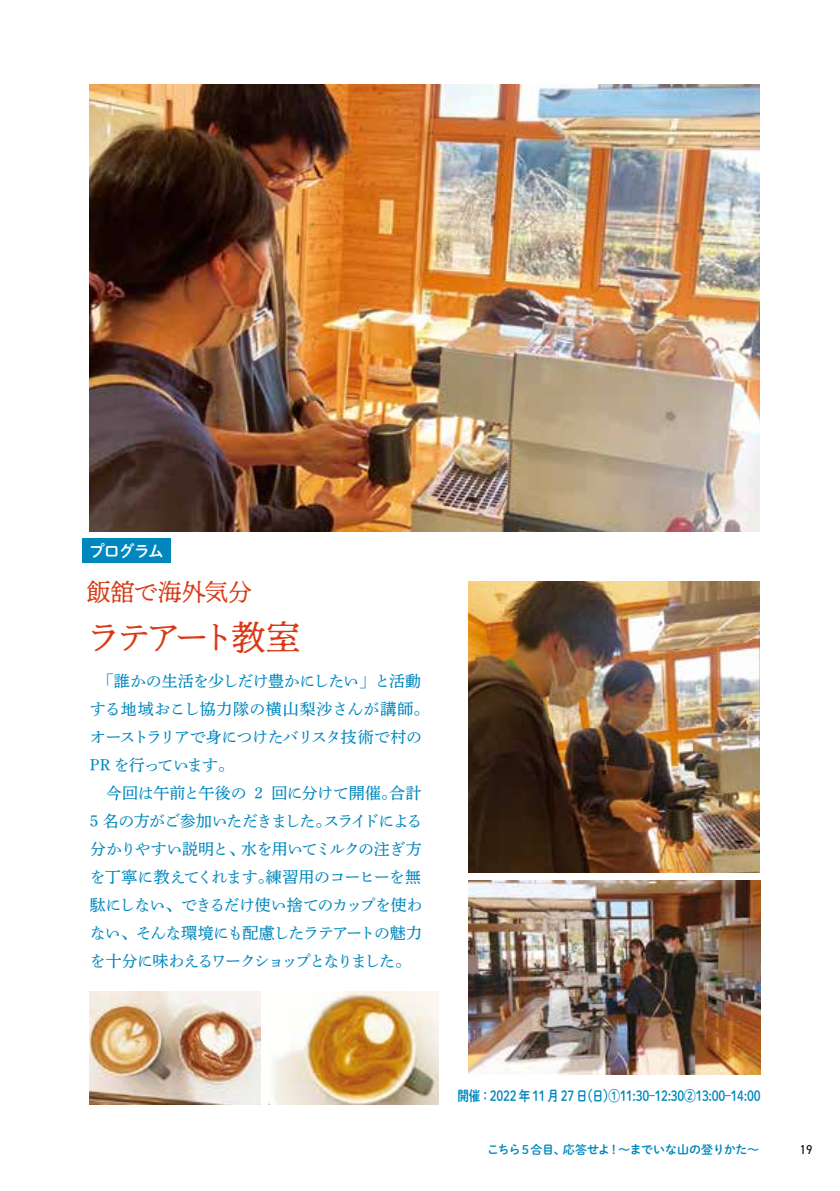
<style>
.page{position:relative;width:840px;height:1191px;background:#fff}
.page>*{position:absolute;margin:0;border:0;box-sizing:border-box;transform-origin:0 0}
.t1{font:34px "DNP Shuei N Min Std L";letter-spacing:-.13em;color:#da3915}
.t2{font:24px "DNP Shuei N Min Std L";letter-spacing:-.015em;color:#da3915}
.t3{font:16px/28px "DNP Shuei Y Min Std M";letter-spacing:-.055em;color:#0087bd}
.t4{font:16px "DNP Shuei M Go Std B";letter-spacing:-.065em;color:#fff}
.t5{font:14px "DNP Shuei M Go Std B";letter-spacing:-.02em;color:#0087bd;scale:.83 1}
.t6{font:12.8px "DIN2014";color:#000}
.t7{font:12px "DNP Shuei M Go Std B";letter-spacing:-.025em;color:#0087bd}
</style>
<div class="page">
<div style="left:82px;top:539px;width:88px;height:24px;background:#0087bd"></div>
<img style="left:89px;top:85px;width:669px;height:446px">
<img style="left:90px;top:991px;width:170px;height:113px">
<img style="left:268px;top:991px;width:170px;height:113px">
<img style="left:468px;top:880px;width:292px;height:194px">
<img style="left:468px;top:582px;width:290px;height:291px">
<p class="t4" style="left:89px;top:539px;width:76px">プログラム</p>
<h2 class="t2" style="left:87px;top:574px;width:166px">飯舘で海外気分</h2>
<h1 class="t1" style="left:87px;top:613px;width:214px">ラテアート教室</h1>
<p class="t3" style="left:90px;top:666px;width:341px">　「誰かの生活を少しだけ豊かにしたい」と活動する地域おこし協力隊の横山梨沙さんが講師。オーストラリアで身につけたバリスタ技術で村の<br>PR を行っています。<br>　今回は午前と午後の 2 回に分けて開催。合計<br>5 名の方がご参加いただきました。スライドによる分かりやすい説明と、水を用いてミルクの注ぎ方を丁寧に教えてくれます。練習用のコーヒーを無駄にしない、できるだけ使い捨てのカップを使わない、そんな環境にも配慮したラテアートの魅力を十分に味わえるワークショップとなりました。</p>
<p class="t5" style="left:457px;top:1085px;width:366px">開催：2022 年 11 月 27 日（日）①11:30‒12:30②13:00‒14:00</p>
<p class="t7" style="left:486px;top:1141px;width:273px">こちら５合目、応答せよ！～までいな山の登りかた～</p>
<p class="t6" style="left:799px;top:1141px;width:14px">19</p>
</div>
